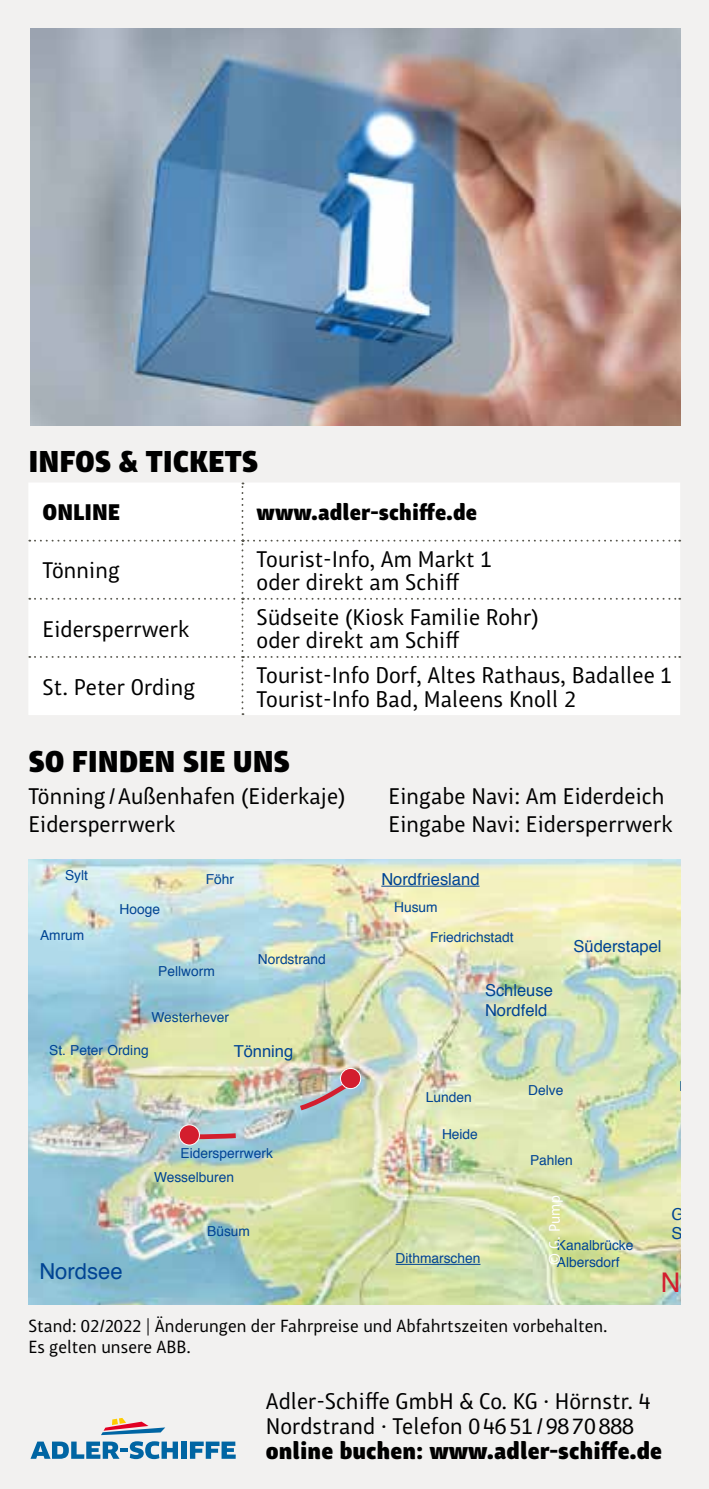
<style>
.page{position:relative;width:709px;height:1489px;background:#fff}
.page>*{position:absolute;margin:0;border:0;box-sizing:border-box;transform-origin:0 0}
.t1{font:900 30px "Chino ITC Std";letter-spacing:-.005em;color:#000}
.t2{font:900 23.75px "Chino ITC Std";color:#000}
.t3{font:22.5px/23.8px "Chino ITC Std";color:#000}
.t4{font:900 22.5px "Chino ITC Std";color:#000}
.t5{font:22px "Helvetica";color:#004494}
.t6{font:17.5px/21px "Chino ITC Std";color:#000}
.t7{font:16.5px/19.8px "Helvetica";color:#004494}
.t8{font:15px "Chino ITC Std";color:#fff}
.t9{font:13.75px/30.2px "Helvetica";color:#004494}
</style>
<div class="page">
<div style="left:0;top:0;width:709px;height:1488px;background:#f2f1f0"></div>
<svg style="left:29px;top:369px;width:653px;height:346px"></svg>
<svg style="left:101px;top:1418px;width:64px;height:16px"></svg>
<svg style="left:31px;top:1441px;width:147px;height:17px"></svg>
<div style="left:181px;top:1441px;width:6px;height:17px;background:#0065a3"></div>
<svg style="left:190px;top:1441px;width:46px;height:17px"></svg>
<img style="left:28px;top:859px;width:652px;height:445px">
<hr style="left:381px;top:885px;width:98px;height:1px;background:#004494">
<hr style="left:395px;top:1263px;width:85px;height:1px;background:#004494">
<svg style="left:197px;top:1130px;width:44px;height:11px"></svg>
<img style="left:295px;top:1073px;width:68px;height:40px">
<div style="left:179px;top:1124px;width:20px;height:20px;background:#d31e2e;border-radius:50%"></div>
<div style="left:179px;top:1124px;width:21px;height:21px;border:1px solid #fff;border-radius:50%"></div>
<div style="left:340px;top:1068px;width:21px;height:20px;background:#d31e2e;border-radius:50%"></div>
<div style="left:340px;top:1067px;width:21px;height:21px;border:1px solid #fff;border-radius:50%"></div>
<img style="left:30px;top:28px;width:650px;height:397px">
<h1 class="t1" style="left:28px;top:444px;width:232px">INFOS &amp; TICKETS</h1>
<p class="t4" style="left:43px;top:499px;width:79px">ONLINE</p>
<p class="t4" style="left:257px;top:499px;width:222px">www.adler-schiffe.de</p>
<p class="t3" style="left:43px;top:559px;width:79px">Tönning</p>
<p class="t3" style="left:257px;top:547px;width:237px">Tourist-Info, Am Markt 1 oder direkt am Schiff</p>
<p class="t3" style="left:43px;top:617px;width:148px">Eidersperrwerk</p>
<p class="t3" style="left:257px;top:605px;width:283px">Südseite (Kiosk Familie Rohr) oder direkt am Schiff</p>
<p class="t3" style="left:43px;top:675px;width:154px">St. Peter Ording</p>
<p class="t3" style="left:257px;top:663px;width:417px">Tourist-Info Dorf, Altes Rathaus, Badallee 1<br>Tourist-Info Bad, Maleens Knoll 2</p>
<h1 class="t1" style="left:28px;top:743px;width:263px">SO FINDEN SIE UNS</h1>
<p class="t3" style="left:28px;top:784px;width:319px">Tönning/Außenhafen (Eiderkaje)</p>
<p class="t3" style="left:388px;top:784px;width:277px">Eingabe Navi: Am Eiderdeich</p>
<p class="t3" style="left:28px;top:812px;width:148px">Eidersperrwerk</p>
<p class="t3" style="left:388px;top:812px;width:286px">Eingabe Navi: Eidersperrwerk</p>
<p class="t9" style="left:65px;top:860px;width:24px">Sylt</p>
<p class="t9" style="left:40px;top:919px;width:46px">Amrum</p>
<p class="t9" style="left:119px;top:894px;width:42px">Hooge</p>
<p class="t9" style="left:206px;top:864px;width:30px">Föhr</p>
<p class="t9" style="left:158px;top:956px;width:58px">Pellworm</p>
<p class="t9" style="left:151px;top:1002px;width:79px">Westerhever</p>
<p class="t9" style="left:258px;top:944px;width:70px">Nordstrand</p>
<p class="t9" style="left:49px;top:1035px;width:101px">St. Peter Ording</p>
<p class="t7" style="left:234px;top:1042px;width:61px">Tönning</p>
<p class="t9" style="left:180px;top:1137px;width:94px">Eidersperrwerk</p>
<p class="t9" style="left:154px;top:1162px;width:82px">Wesselburen</p>
<p class="t5" style="left:39px;top:1253px;width:85px">Nordsee</p>
<p class="t9" style="left:207px;top:1216px;width:44px">Büsum</p>
<p class="t7" style="left:381px;top:869px;width:100px">Nordfriesland</p>
<p class="t9" style="left:430px;top:892px;width:85px;text-indent:-36px">Husum<br>Friedrichstadt</p>
<p class="t7" style="left:485px;top:980px;width:69px">Schleuse<br>Nordfeld</p>
<p class="t7" style="left:573px;top:937px;width:90px">Süderstapel</p>
<p class="t9" style="left:426px;top:1082px;width:47px">Lunden</p>
<p class="t9" style="left:442px;top:1119px;width:37px">Heide</p>
<p class="t9" style="left:528px;top:1074px;width:37px">Delve</p>
<p class="t9" style="left:395px;top:1243px;width:86px">Dithmarschen</p>
<p class="t9" style="left:530px;top:1145px;width:44px">Pahlen</p>
<p class="t8" style="left:546px;top:1264px;width:71px;rotate:-90deg">© G. Pump</p>
<p class="t9" style="left:557px;top:1237px;width:78px;line-height:16.5px">Kanalbrücke<br>Albersdorf</p>
<p class="t6" style="left:28px;top:1315px;width:581px">Stand: 02/2022 | Änderungen der Fahrpreise und Abfahrtszeiten vorbehalten.<br>Es gelten unsere ABB.</p>
<p class="t3" style="left:266px;top:1388px;width:386px;line-height:25px">Adler-Schiffe GmbH &amp; Co. KG · Hörnstr. 4<br>Nordstrand · Telefon 04651/9870888</p>
<p class="t2" style="left:266px;top:1435px;width:398px">online buchen: www.adler-schiffe.de</p>
</div>
